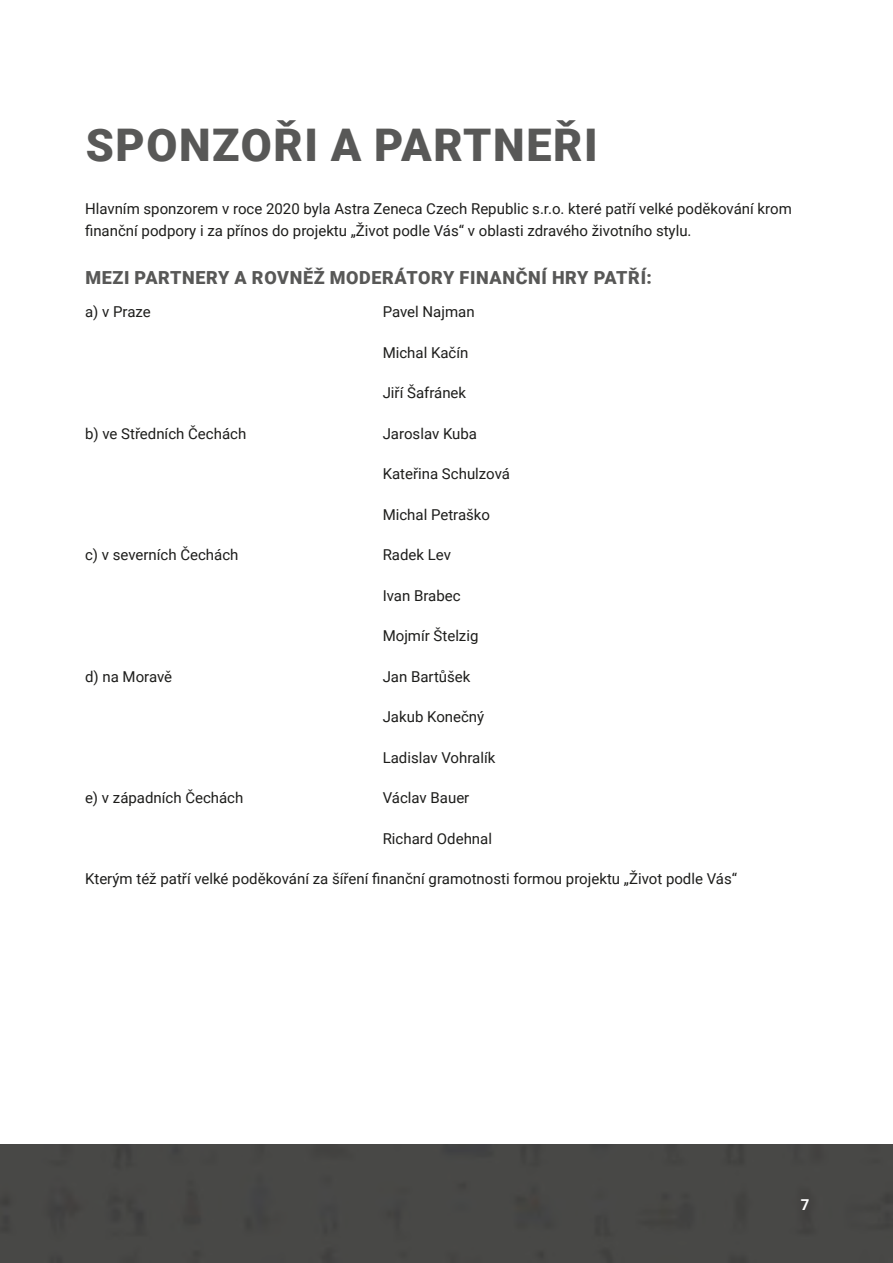
<style>
.page{position:relative;width:893px;height:1263px;background:#fff}
.page>*{position:absolute;margin:0;border:0;box-sizing:border-box;transform-origin:0 0}
.t1{font:900 45px "Roboto";letter-spacing:.035em;color:#585857}
.t2{font:900 18px "Roboto";letter-spacing:.035em;color:#585857}
.t3{font:15px/22.5px "Roboto";color:#1d1d1b}
.t4{font:700 15px "Roboto";color:#fff}
</style>
<div class="page">
<div style="left:0;top:1145px;width:893px;height:118px;background:#484846"></div>
<h1 class="t1" style="left:86px;top:128px;width:513px">SPONZOŘI A PARTNEŘI</h1>
<p class="t3" style="left:85px;top:199px;width:708px">Hlavním sponzorem v roce 2020 byla Astra Zeneca Czech Republic s.r.o. které patří velké poděkování krom finanční podpory i za přínos do projektu „Život podle Vás“ v oblasti zdravého životního stylu.</p>
<p class="t2" style="left:85px;top:271px;width:568px">MEZI PARTNERY A ROVNĚŽ MODERÁTORY FINANČNÍ HRY PATŘÍ:</p>
<p class="t3" style="left:85px;top:302px;width:67px">a) v Praze</p>
<p class="t3" style="left:383px;top:302px;width:93px">Pavel Najman</p>
<p class="t3" style="left:383px;top:343px;width:87px">Michal Kačín</p>
<p class="t3" style="left:383px;top:383px;width:85px">Jiří Šafránek</p>
<p class="t3" style="left:85px;top:424px;width:163px">b) ve Středních Čechách</p>
<p class="t3" style="left:383px;top:424px;width:96px">Jaroslav Kuba</p>
<p class="t3" style="left:383px;top:464px;width:129px">Kateřina Schulzová</p>
<p class="t3" style="left:383px;top:505px;width:109px">Michal Petraško</p>
<p class="t3" style="left:85px;top:545px;width:155px">c) v severních Čechách</p>
<p class="t3" style="left:383px;top:545px;width:70px">Radek Lev</p>
<p class="t3" style="left:383px;top:586px;width:79px">Ivan Brabec</p>
<p class="t3" style="left:383px;top:626px;width:97px">Mojmír Štelzig</p>
<p class="t3" style="left:85px;top:667px;width:89px">d) na Moravě</p>
<p class="t3" style="left:383px;top:667px;width:89px">Jan Bartůšek</p>
<p class="t3" style="left:383px;top:707px;width:103px">Jakub Konečný</p>
<p class="t3" style="left:383px;top:748px;width:114px">Ladislav Vohralík</p>
<p class="t3" style="left:85px;top:788px;width:160px">e) v západních Čechách</p>
<p class="t3" style="left:383px;top:788px;width:88px">Václav Bauer</p>
<p class="t3" style="left:383px;top:829px;width:111px">Richard Odehnal</p>
<p class="t3" style="left:85px;top:869px;width:654px">Kterým též patří velké poděkování za šíření finanční gramotnosti formou projektu „Život podle Vás“</p>
<p class="t4" style="left:801px;top:1199px;width:10px">7</p>
</div>
